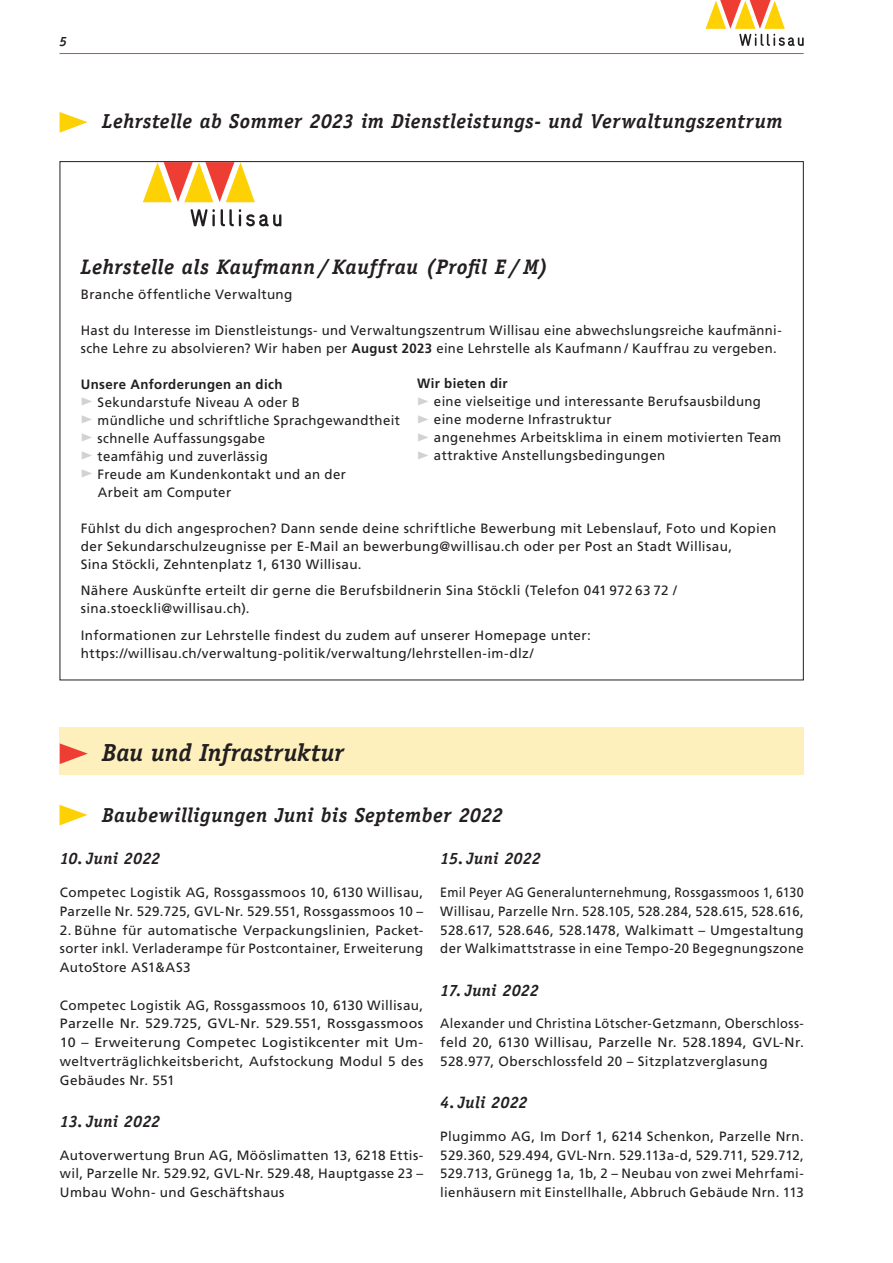
<style>
.page{position:relative;width:893px;height:1263px;background:#fff}
.page>*{position:absolute;margin:0;border:0;box-sizing:border-box;transform-origin:0 0}
.t1{font:italic 700 24.75px "Officina Serif Std";color:#231f20}
.t2{font:italic 700 21px "Officina Serif Std";letter-spacing:.025em;color:#231f20}
.t3{font:italic 700 20.25px "Officina Serif Std";letter-spacing:.025em;color:#231f20}
.t4{font:italic 700 16.5px "Officina Serif Std";color:#231f20}
.t5{font:13.5px/18.8px "Frutiger LT Std";letter-spacing:.025em;color:#231f20}
.t6{font:13.5px/18.8px "Frutiger LT Std";letter-spacing:.025em;color:#231f20;text-align:justify;scale:.93 1}
.t7{font:13.5px/18.8px "Frutiger LT Std";letter-spacing:.025em;color:#231f20;text-align:justify;scale:.95 1}
.t8{font:700 13.5px "Frutiger LT Std";letter-spacing:.03em;color:#231f20}
.t9{font:italic 700 13.5px "Officina Serif Std";color:#231f20}
.s1{font-weight:700}
.s2{color:#d1d2d4}
</style>
<div class="page">
<hr style="left:60px;top:53px;width:744px;height:1px;background:#ee3e34">
<svg style="left:705px;top:0;width:99px;height:46px"></svg>
<div style="left:60px;top:727px;width:744px;height:47px;background:#fef0bc"></div>
<svg style="left:60px;top:743px;width:28px;height:21px"></svg>
<svg style="left:60px;top:805px;width:28px;height:20px"></svg>
<svg style="left:143px;top:163px;width:112px;height:39px"></svg>
<svg style="left:191px;top:209px;width:24px;height:17px"></svg>
<svg style="left:221px;top:209px;width:60px;height:17px"></svg>
<svg style="left:60px;top:112px;width:28px;height:21px"></svg>
<p class="t9" style="left:60px;top:33px;width:9px">5</p>
<h3 class="t3" style="left:102px;top:109px;width:682px">Lehrstelle ab Sommer 2023 im Dienstleistungs- und Verwaltungszentrum</h3>
<h2 class="t2" style="left:81px;top:255px;width:469px">Lehrstelle als Kaufmann / Kauffrau (Profil E / M)</h2>
<p class="t5" style="left:81px;top:285px;width:213px">Branche öffentliche Verwaltung</p>
<p class="t5" style="left:81px;top:321px;width:702px;line-height:18px">Hast du Interesse im Dienstleistungs- und Verwaltungszentrum Willisau eine abwechslungsreiche kaufmänni&shy;sche Lehre zu absolvieren? Wir haben per <span class="s1">August 2023</span> eine Lehrstelle als Kaufmann / Kauffrau zu vergeben.</p>
<p class="t8" style="left:81px;top:376px;width:203px">Unsere Anforderungen an dich</p>
<p class="t5" style="left:81px;top:393px;width:221px"><span class="s2">▶</span> Sekundarstufe Niveau A oder B</p>
<p class="t5" style="left:81px;top:411px;width:321px"><span class="s2">▶</span> mündliche und schriftliche Sprachgewandtheit</p>
<p class="t5" style="left:81px;top:429px;width:186px"><span class="s2">▶</span> schnelle Auffassungsgabe</p>
<p class="t5" style="left:81px;top:447px;width:189px"><span class="s2">▶</span> teamfähig und zuverlässig</p>
<p class="t5" style="left:81px;top:465px;width:267px"><span class="s2">▶</span> Freude am Kundenkontakt und an der</p>
<p class="t5" style="left:98px;top:483px;width:135px">Arbeit am Computer</p>
<p class="t5" style="left:81px;top:519px;width:697px;line-height:18px">Fühlst du dich angesprochen? Dann sende deine schriftliche Bewerbung mit Lebenslauf, Foto und Kopien der Sekundarschulzeugnisse per E-Mail an bewerbung@willisau.ch oder per Post an Stadt Willisau,<br>Sina Stöckli, Zehntenplatz 1, 6130 Willisau.</p>
<p class="t5" style="left:81px;top:581px;width:597px;line-height:18px">Nähere Auskünfte erteilt dir gerne die Berufsbildnerin Sina Stöckli (Telefon 041 972 63 72 / sina.stoeckli@willisau.ch).</p>
<p class="t5" style="left:81px;top:626px;width:512px;line-height:18px">Informationen zur Lehrstelle findest du zudem auf unserer Homepage unter: https://willisau.ch/verwaltung-politik/verwaltung/lehrstellen-im-dlz/</p>
<p class="t5" style="left:417px;top:375px;width:366px;line-height:18px"><span class="s1">Wir bieten dir<br></span><span class="s2">▶</span> eine vielseitige und interessante Berufsausbildung<br><span class="s2">▶</span> eine moderne Infrastruktur<br><span class="s2">▶</span> angenehmes Arbeitsklima in einem motivierten Team <span class="s2">▶</span> attraktive Anstellungsbedingungen</p>
<h1 class="t1" style="left:102px;top:738px;width:243px">Bau und Infrastruktur</h1>
<h3 class="t3" style="left:102px;top:803px;width:403px">Baubewilligungen Juni bis September 2022</h3>
<p class="t4" style="left:440px;top:849px;width:102px">15. Juni 2022</p>
<p class="t6" style="left:440px;top:883px;width:392px">Emil Peyer AG Generalunternehmung, Rossgassmoos 1, 6130<br>Willisau, Parzelle Nrn. 528.105, 528.284, 528.615, 528.616, 528.617, 528.646, 528.1478, Walkimatt – Umgestaltung der Walkimattstrasse in eine Tempo-20 Begegnungszone</p>
<p class="t4" style="left:440px;top:980px;width:100px">17. Juni 2022</p>
<p class="t7" style="left:440px;top:1014px;width:384px">Alexander und Christina Lötscher-Getzmann, Oberschloss&shy;feld 20, 6130 Willisau, Parzelle Nr. 528.1894, GVL-Nr.<br>528.977, Oberschlossfeld 20 – Sitzplatzverglasung</p>
<p class="t4" style="left:440px;top:1093px;width:89px">4. Juli 2022</p>
<p class="t5" style="left:440px;top:1127px;width:365px;text-align:justify">Plugimmo AG, Im Dorf 1, 6214 Schenkon, Parzelle Nrn.<br>529.360, 529.494, GVL-Nrn. 529.113a-d, 529.711, 529.712, 529.713, Grünegg 1a, 1b, 2 – Neubau von zwei Mehrfami&shy;lienhäusern mit Einstellhalle, Abbruch Gebäude Nrn. 113</p>
<p class="t4" style="left:60px;top:849px;width:102px">10. Juni 2022</p>
<p class="t5" style="left:60px;top:883px;width:365px">Competec Logistik AG, Rossgassmoos 10, 6130 Willisau,<br>Parzelle Nr. 529.725, GVL-Nr. 529.551, Rossgassmoos 10 –</p>
<p class="t5" style="left:60px;top:920px;width:365px;text-align:justify">2. Bühne für automatische Verpackungslinien, Packet&shy;sorter inkl. Verladerampe für Postcontainer, Erweiterung AutoStore AS1&amp;AS3</p>
<p class="t5" style="left:60px;top:995px;width:365px;text-align:justify">Competec Logistik AG, Rossgassmoos 10, 6130 Willisau, Parzelle Nr. 529.725, GVL-Nr. 529.551, Rossgassmoos 10 – Erweiterung Competec Logistikcenter mit Um&shy;weltverträglichkeitsbericht, Aufstockung Modul 5 des Gebäudes Nr. 551</p>
<p class="t4" style="left:60px;top:1111px;width:102px">13. Juni 2022</p>
<p class="t5" style="left:60px;top:1145px;width:365px;text-align:justify">Autoverwertung Brun AG, Mööslimatten 13, 6218 Ettis&shy;wil, Parzelle Nr. 529.92, GVL-Nr. 529.48, Hauptgasse 23 – Umbau Wohn- und Geschäftshaus</p>
</div>
